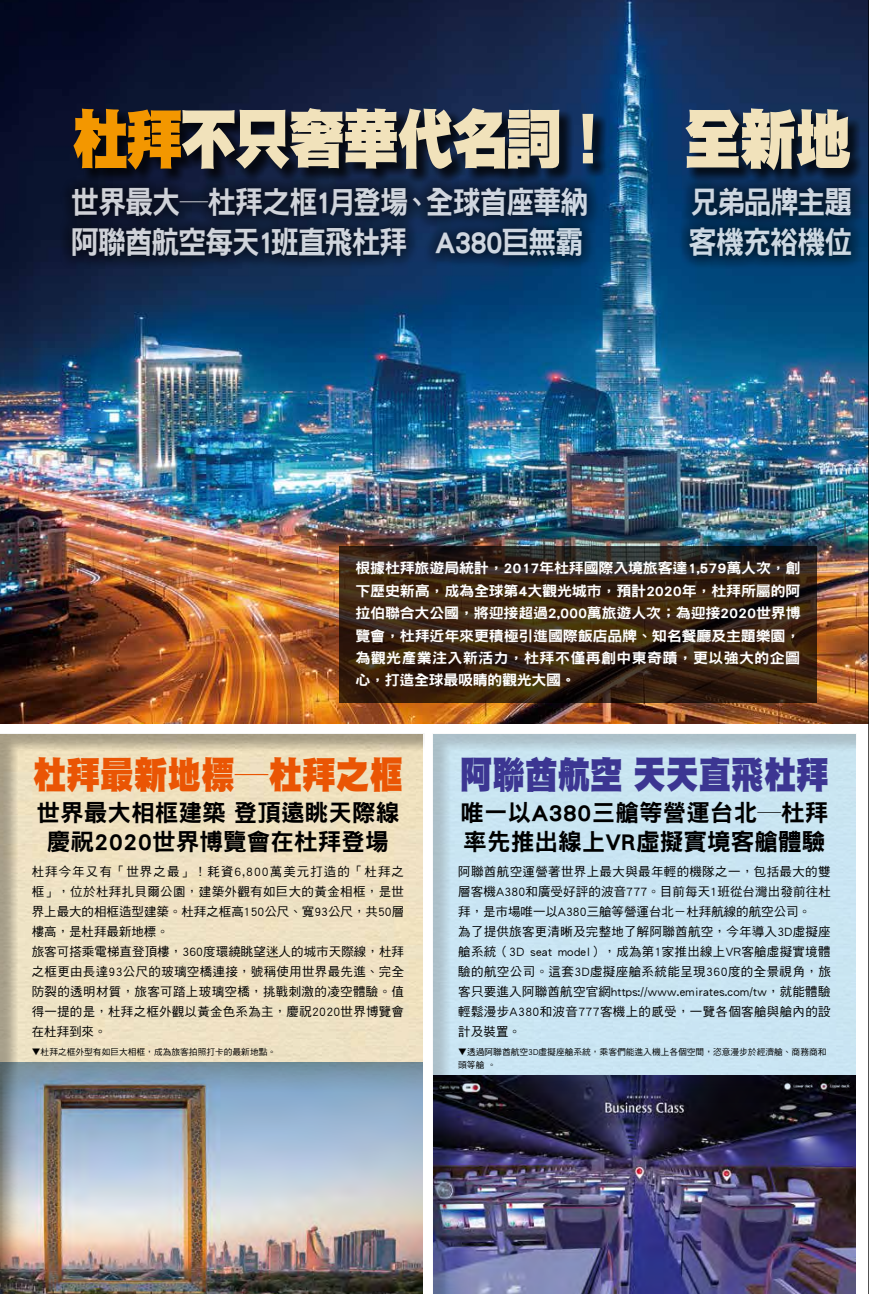
<style>
.page{position:relative;width:869px;height:1294px;background:#fff}
.page>*{position:absolute;margin:0;border:0;box-sizing:border-box;transform-origin:0 0}
.t1{font:64.75px "DF Hei Std W12";letter-spacing:-.05em;color:#f1e2bb;scale:.88 1}
.t2{font:37.38px "DF Hei Std W12";color:#ea5504;scale:.9 1}
.t3{font:37.38px "DF Hei Std W12";color:#3c3692;scale:.87 1}
.t4{font:31.12px "DF Hei Std W9";letter-spacing:-.05em;color:#fff;scale:.91 1}
.t5{font:23.62px/28.6px "DF Hei Std W9";color:#000;text-align:center}
.t6{font:14.38px/22.4px "DF Hei Std W9";letter-spacing:.02em;color:#fff;text-align:justify;scale:1.05 1}
.t7{font:12.5px/19.9px "DF Hei Std W5";letter-spacing:.025em;color:#000}
.t8{font:8.75px/12.5px "DF Hei Std W5";color:#000}
.s1{color:#f39700}
</style>
<div class="page">
<img style="left:0;top:0;width:868px;height:1293px">
<p class="t1" style="left:72px;top:104px;width:887px"><span class="s1">杜拜</span>不只奢華代名詞！ 全新地</p>
<h3 class="t4" style="left:71px;top:185px;width:570px">世界最大─杜拜之框1月登場、全球首座華納</h3>
<h3 class="t4" style="left:690px;top:185px;width:180px">兄弟品牌主題</h3>
<h3 class="t4" style="left:71px;top:225px;width:564px">阿聯酋航空每天1班直飛杜拜　A380巨無霸</h3>
<h3 class="t4" style="left:688px;top:225px;width:182px">客機充裕機位</h3>
<p class="t6" style="left:355px;top:556px;width:425px">根據杜拜旅遊局統計，2017年杜拜國際入境旅客達1,579萬人次，創下歷史新高，成為全球第4大觀光城市，預計2020年，杜拜所屬的阿拉伯聯合大公國，將迎接超過2,000萬旅遊人次；為迎接2020世界博覽會，杜拜近年來更積極引進國際飯店品牌、知名餐廳及主題樂園，為觀光產業注入新活力，杜拜不僅再創中東奇蹟，更以強大的企圖心，打造全球最吸睛的觀光大國。</p>
<p class="t2" style="left:33px;top:754px;width:412px">杜拜最新地標─杜拜之框</p>
<p class="t5" style="left:36px;top:798px;width:364px">世界最大相框建築 登頂遠眺天際線慶祝2020世界博覽會在杜拜登場</p>
<p class="t7" style="left:32px;top:861px;width:374px">杜拜今年又有「世界之最」！耗資6,800萬美元打造的「杜拜之框」，位於杜拜扎貝爾公園，建築外觀有如巨大的黃金相框，是世界上最大的相框造型建築。杜拜之框高150公尺、寬93公尺，共50層樓高，是杜拜最新地標。<br>旅客可搭乘電梯直登頂樓，360度環繞眺望迷人的城市天際線，杜拜之框更由長達93公尺的玻璃空橋連接，號稱使用世界最先進、完全防裂的透明材質，旅客可踏上玻璃空橋，挑戰刺激的凌空體驗。值得一提的是，杜拜之框外觀以黃金色系為主，慶祝2020世界博覽會在杜拜到來。</p>
<p class="t3" style="left:460px;top:754px;width:425px">阿聯酋航空 天天直飛杜拜</p>
<p class="t5" style="left:460px;top:798px;width:369px;text-align:left">唯一以A380三艙等營運台北─杜拜率先推出線上VR虛擬實境客艙體驗</p>
<p class="t7" style="left:458px;top:861px;width:374px">阿聯酋航空運營著世界上最大與最年輕的機隊之一，包括最大的雙層客機A380和廣受好評的波音777。目前每天1班從台灣出發前往杜拜，是市場唯一以A380三艙等營運台北－杜拜航線的航空公司。<br>為了提供旅客更清晰及完整地了解阿聯酋航空，今年導入3D虛擬座艙系統（3D seat model），成為第1家推出線上VR客艙虛擬實境體驗的航空公司。這套3D虛擬座艙系統能呈現360度的全景視角，旅客只要進入阿聯酋航空官網https://www.emirates.com/tw，就能體驗輕鬆漫步A380和波音777客機上的感受，一覽各個客艙與艙內的設計及裝置。</p>
<p class="t8" style="left:32px;top:1045px;width:246px">▼杜拜之框外型有如巨大相框，成為旅客拍照打卡的最新地點。</p>
<p class="t8" style="left:458px;top:1045px;width:369px">▼透過阿聯酋航空3D虛擬座艙系統，乘客們能進入機上各個空間，恣意漫步於經濟艙、商務商和頭等艙 。</p>
</div>
